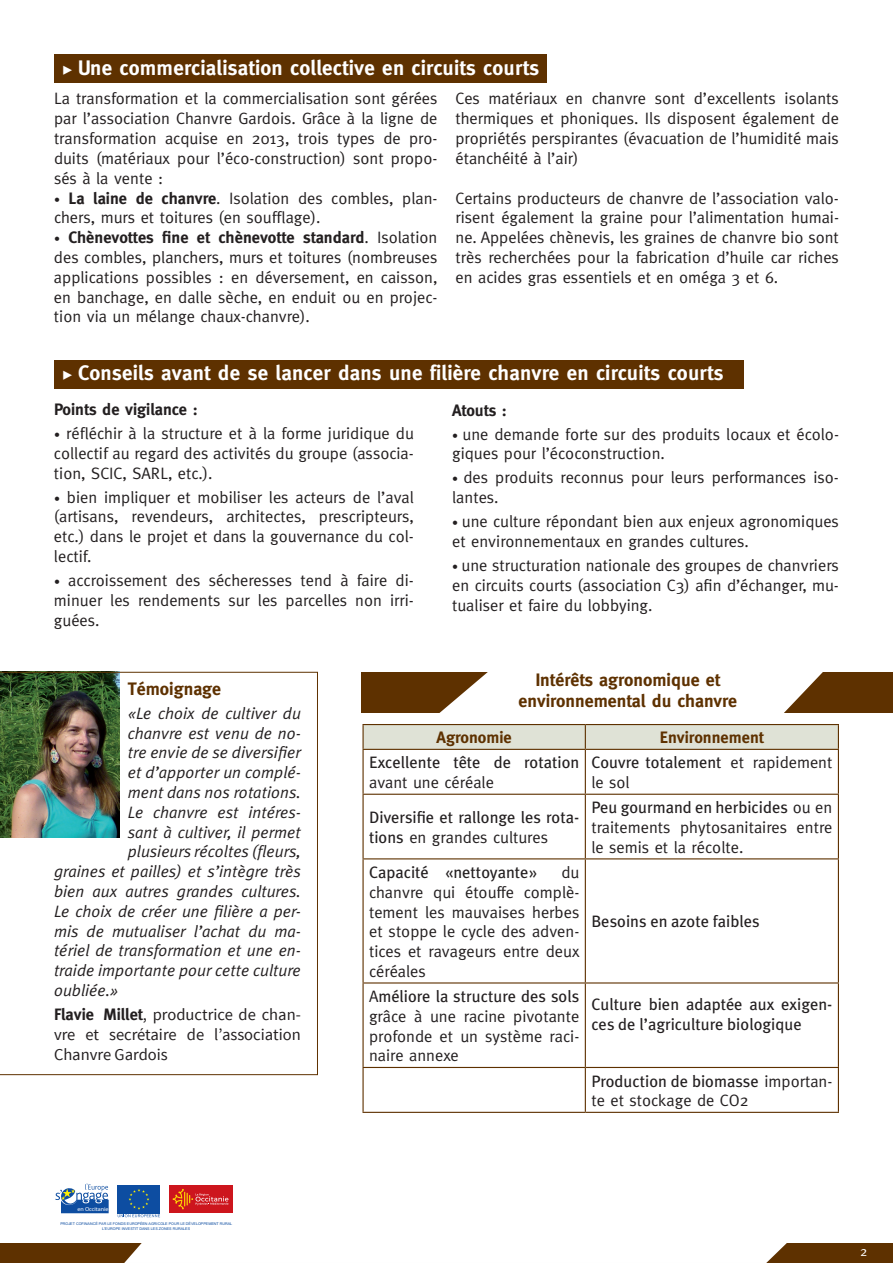
<style>
.page{position:relative;width:893px;height:1263px;background:#fff}
.page>*{position:absolute;margin:0;border:0;box-sizing:border-box;transform-origin:0 0}
.t1{font:700 21px "Meta";letter-spacing:.01em;color:#fff}
.t2{font:700 18px/21.6px "Meta";color:#5e3100;text-align:center}
.t3{font:16.5px/19.8px "Meta";color:#231f20;text-align:justify}
.t4{font:italic 16.5px "Meta Plus Normal";color:#231f20}
.t5{font:16.5px/19.8px "Meta Plus";color:#231f20}
.t6{font:16.5px/19.8px "Source Sans Pro";color:#231f20;text-align:justify}
.t7{font:700 16.5px "Meta";color:#231f20}
.t8{font:700 16.5px "Meta";color:#5e3100}
.t9{font:13.5px "Meta";color:#fff}
.t10{font:5.85px "Myriad Pro";letter-spacing:-.015em;color:#fff;scale:1.06 1}
.t11{font:3.75px/5.1px "Arial";color:#0d4da1;text-align:center}
.s1{font-family:"Source Sans Pro";font-size:16.5px}
.s2{font-size:12px}
.s3{font-weight:700}
.s4{font-family:"Meta";font-weight:700}
.s5{font-family:"Meta"}
.s6{font-family:"Meta Plus"}
</style>
<div class="page">
<div style="left:0;top:1243px;width:893px;height:20px;background:#5e3100"></div>
<div style="left:124px;top:1243px;width:663px;height:20px;background:#fff"></div>
<div style="left:118px;top:1185px;width:42px;height:28px;background:#0d4da1"></div>
<svg style="left:118px;top:1189px;width:42px;height:28px"></svg>
<svg style="left:55px;top:1183px;width:54px;height:30px"></svg>
<div style="left:169px;top:1185px;width:63px;height:28px;background:#cd151d"></div>
<svg style="left:173px;top:1189px;width:55px;height:20px"></svg>
<div style="left:54px;top:54px;width:492px;height:29px;background:#5e3100"></div>
<div style="left:54px;top:360px;width:689px;height:28px;background:#5e3100"></div>
<svg style="left:0;top:672px;width:318px;height:403px"></svg>
<hr style="left:362px;top:724px;width:223px;height:1px;background:#5e3100">
<hr style="left:362px;top:725px;width:2px;height:24px;background:#5e3100">
<svg style="left:363px;top:724px;width:476px;height:25px;background:#d7d7c9"></svg>
<hr style="left:362px;top:749px;width:223px;height:1px;background:#5e3100">
<hr style="left:362px;top:750px;width:2px;height:44px;background:#5e3100">
<hr style="left:585px;top:749px;width:254px;height:1px;background:#5e3100">
<hr style="left:585px;top:750px;width:1px;height:44px;background:#5e3100">
<hr style="left:838px;top:750px;width:1px;height:44px;background:#5e3100">
<hr style="left:362px;top:794px;width:223px;height:1px;background:#5e3100">
<hr style="left:362px;top:795px;width:2px;height:63px;background:#5e3100">
<hr style="left:585px;top:794px;width:254px;height:1px;background:#5e3100">
<hr style="left:585px;top:795px;width:1px;height:63px;background:#5e3100">
<hr style="left:838px;top:795px;width:1px;height:63px;background:#5e3100">
<hr style="left:362px;top:858px;width:223px;height:1px;background:#5e3100">
<hr style="left:362px;top:859px;width:2px;height:123px;background:#5e3100">
<hr style="left:585px;top:858px;width:254px;height:1px;background:#5e3100">
<hr style="left:585px;top:859px;width:1px;height:123px;background:#5e3100">
<hr style="left:838px;top:859px;width:1px;height:123px;background:#5e3100">
<hr style="left:362px;top:982px;width:223px;height:1px;background:#5e3100">
<hr style="left:362px;top:983px;width:2px;height:84px;background:#5e3100">
<hr style="left:585px;top:982px;width:254px;height:1px;background:#5e3100">
<hr style="left:585px;top:983px;width:1px;height:84px;background:#5e3100">
<hr style="left:838px;top:983px;width:1px;height:84px;background:#5e3100">
<hr style="left:362px;top:1067px;width:223px;height:1px;background:#5e3100">
<hr style="left:362px;top:1068px;width:2px;height:44px;background:#5e3100">
<hr style="left:585px;top:1067px;width:254px;height:1px;background:#5e3100">
<hr style="left:585px;top:1068px;width:1px;height:44px;background:#5e3100">
<hr style="left:838px;top:1068px;width:1px;height:44px;background:#5e3100">
<hr style="left:362px;top:1112px;width:223px;height:1px;background:#5e3100">
<hr style="left:585px;top:1112px;width:254px;height:1px;background:#5e3100">
<div style="left:361px;top:672px;width:532px;height:41px;background:#5e3100"></div>
<svg style="left:439px;top:672px;width:384px;height:41px;background:#ece7e1"></svg>
<p class="t1" style="left:63px;top:55px;width:478px"><span class="s1">▶</span> Une commercialisation collective en circuits courts</p>
<p class="t3" style="left:54px;top:89px;width:385px">La transformation et la commercialisation sont gérées par l’association Chanvre Gardois. Grâce à la ligne de transformation acquise en 2013, trois types de pro&shy;duits (matériaux pour l’éco-construction) sont propo&shy;sés à la vente :</p>
<p class="t3" style="left:54px;top:188px;width:385px"><span class="s2">•</span> <span class="s3">La laine de chanvre</span>. Isolation des combles, plan&shy;chers, murs et toitures (en soufflage).</p>
<p class="t3" style="left:54px;top:227px;width:385px"><span class="s2">•</span> <span class="s3">Chènevottes fine et chènevotte standard</span>. Isolation des combles, planchers, murs et toitures (nombreuses applications possibles : en déversement, en caisson, en banchage, en dalle sèche, en enduit ou en projec&shy;tion via un mélange chaux-chanvre).</p>
<p class="t3" style="left:455px;top:89px;width:385px">Ces matériaux en chanvre sont d’excellents isolants thermiques et phoniques. Ils disposent également de propriétés perspirantes (évacuation de l’humidité mais étanchéité à l’air)</p>
<p class="t3" style="left:455px;top:188px;width:385px">Certains producteurs de chanvre de l’association valo&shy;risent également la graine pour l’alimentation humai&shy;ne. Appelées chènevis, les graines de chanvre bio sont très recherchées pour la fabrication d’huile car riches en acides gras essentiels et en oméga 3 et 6.</p>
<p class="t1" style="left:63px;top:361px;width:663px"><span class="s1">▶</span> Conseils avant de se lancer dans une filière chanvre en circuits courts</p>
<p class="t7" style="left:54px;top:400px;width:145px">Points de vigilance :</p>
<p class="t3" style="left:54px;top:423px;width:361px"><span class="s2">•</span> réfléchir à la structure et à la forme juridique du collectif au regard des activités du groupe (associa&shy;tion, SCIC, SARL, etc.).</p>
<p class="t3" style="left:54px;top:487px;width:361px"><span class="s2">•</span> bien impliquer et mobiliser les acteurs de l’aval (artisans, revendeurs, architectes, prescripteurs, etc.) dans le projet et dans la gouvernance du col&shy;lectif.</p>
<p class="t3" style="left:54px;top:570px;width:361px"><span class="s2">•</span> accroissement des sécheresses tend à faire di&shy;minuer les rendements sur les parcelles non irri&shy;guées.</p>
<p class="t7" style="left:452px;top:400px;width:56px">Atouts :</p>
<p class="t3" style="left:452px;top:424px;width:388px"><span class="s2">•</span> une demande forte sur des produits locaux et écolo&shy;giques pour l’écoconstruction.</p>
<p class="t3" style="left:452px;top:468px;width:388px"><span class="s2">•</span> des produits reconnus pour leurs performances iso&shy;lantes.</p>
<p class="t3" style="left:452px;top:511px;width:388px"><span class="s2">•</span> une culture répondant bien aux enjeux agronomiques et environnementaux en grandes cultures.</p>
<p class="t3" style="left:452px;top:555px;width:388px"><span class="s2">•</span> une structuration nationale des groupes de chanvriers en circuits courts (association C3) afin d’échanger, mu&shy;tualiser et faire du lobbying.</p>
<p class="t2" style="left:128px;top:678px;width:95px">Témoignage</p>
<p class="t4" style="left:128px;top:703px;width:175px">«Le choix de cultiver du</p>
<p class="t4" style="left:128px;top:723px;width:174px">chanvre est venu de no-</p>
<p class="t4" style="left:128px;top:743px;width:175px">tre envie de se diversifier</p>
<p class="t4" style="left:128px;top:763px;width:175px">et d’apporter un complé-</p>
<p class="t4" style="left:128px;top:783px;width:174px">ment dans nos rotations.</p>
<p class="t4" style="left:128px;top:802px;width:175px">Le chanvre est intéres-</p>
<p class="t4" style="left:128px;top:822px;width:174px">sant à cultiver, il permet</p>
<p class="t4" style="left:128px;top:842px;width:174px">plusieurs récoltes (fleurs,</p>
<p class="t4" style="left:54px;top:862px;width:248px">graines et pailles) et s’intègre très</p>
<p class="t4" style="left:54px;top:882px;width:248px">bien aux autres grandes cultures.</p>
<p class="t4" style="left:54px;top:901px;width:248px">Le choix de créer une filière a per-</p>
<p class="t4" style="left:54px;top:921px;width:248px">mis de mutualiser l’achat du ma-</p>
<p class="t4" style="left:54px;top:941px;width:248px">tériel de transformation et une en-</p>
<p class="t4" style="left:54px;top:961px;width:248px">traide importante pour cette culture</p>
<p class="t4" style="left:54px;top:981px;width:66px">oubliée.»</p>
<p class="t6" style="left:54px;top:1005px;width:248px"><span class="s4">Flavie Millet</span>, productrice de chan&shy;vre et secrétaire de l’association Chanvre Gardois</p>
<p class="t2" style="left:518px;top:669px;width:220px">Intérêts agronomique et environnemental du chanvre</p>
<p class="t8" style="left:437px;top:728px;width:77px">Agronomie</p>
<p class="t8" style="left:660px;top:728px;width:105px">Environnement</p>
<p class="t5" style="left:369px;top:753px;width:212px">Excellente tête de rotation</p>
<p class="t3" style="left:369px;top:772px;width:126px">avant une céréale</p>
<p class="t5" style="left:591px;top:753px;width:243px">Couvre totalement <span class="s5">et rapidement</span></p>
<p class="t3" style="left:591px;top:772px;width:40px">le sol</p>
<p class="t5" style="left:369px;top:807px;width:212px">Diversifie et rallonge les rota-</p>
<p class="t3" style="left:369px;top:827px;width:180px"><span class="s6">tions</span> en grandes cultures</p>
<p class="t5" style="left:369px;top:862px;width:170px">Capacité «nettoyante»</p>
<p class="t3" style="left:369px;top:862px;width:212px;text-indent:192px">du chanvre qui étouffe complè&shy;tement les mauvaises herbes et stoppe le cycle des adven&shy;tices et ravageurs entre deux céréales</p>
<p class="t5" style="left:369px;top:986px;width:212px"><span class="s5">A</span>méliore la structure des sols</p>
<p class="t3" style="left:369px;top:1006px;width:212px">grâce à une racine pivotante profonde et un système raci&shy;naire annexe</p>
<p class="t5" style="left:591px;top:797px;width:243px">Peu gourmand en herbicides <span class="s5">ou en</span></p>
<p class="t3" style="left:591px;top:817px;width:243px">traitements phytosanitaires entre le semis et la récolte.</p>
<p class="t5" style="left:591px;top:912px;width:170px">Besoins en azote faibles</p>
<p class="t5" style="left:591px;top:994px;width:243px">Culture bien adaptée aux exigen&shy;ces de l’agriculture biologique</p>
<p class="t5" style="left:591px;top:1071px;width:243px">Production de biomasse <span class="s5">importan-</span></p>
<p class="t3" style="left:591px;top:1090px;width:159px">te et stockage de CO2</p>
<p class="t10" style="left:78px;top:1206px;width:31px">en Occitanie</p>
<p class="t11" style="left:60px;top:1221px;width:173px">PROJET COFINANCÉ PAR LE FONDS EUROPÉEN AGRICOLE POUR LE DÉVELOPPEMENT RURAL<br>L’EUROPE INVESTIT DANS LES ZONES RURALES</p>
<p class="t9" style="left:860px;top:1244px;width:9px">2</p>
</div>
